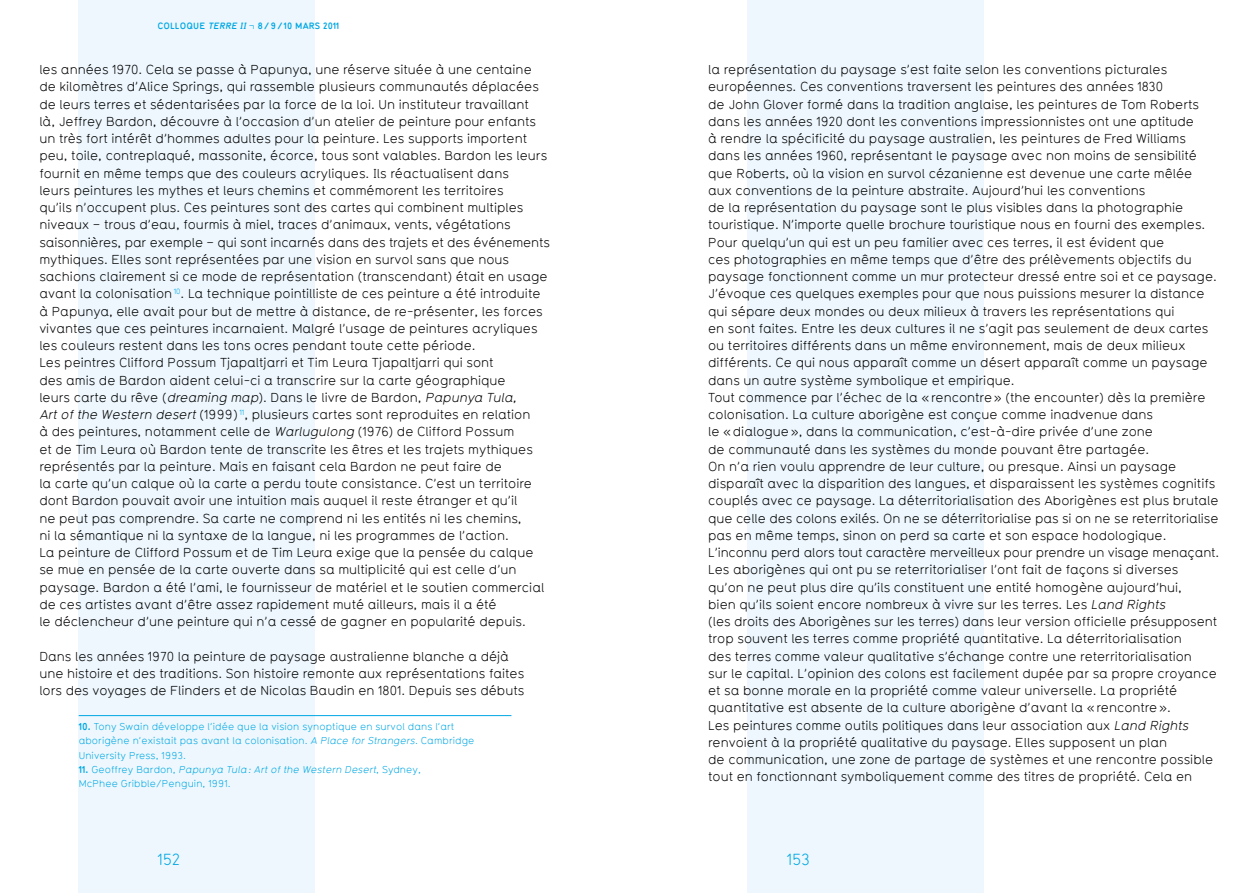
<style>
.page{position:relative;width:1259px;height:893px;background:#fff}
.page>*{position:absolute;margin:0;border:0;box-sizing:border-box;transform-origin:0 0}
.t1{font:15.75px "Typ 1451";letter-spacing:.02em;color:#00a7e3}
.t2{font:12.75px/17.2px "Typ 1451";color:#000}
.t3{font:9.75px/14.2px "Typ 1451";letter-spacing:.01em;color:#00a7e3}
.t4{font:700 9px "Typ 1451";letter-spacing:.015em;color:#00a7e3}
.s1{font-style:italic}
.s2{font-weight:400;font-size:9.75px}
.s3{font-weight:700}
</style>
<div class="page">
<div style="left:79px;top:0;width:236px;height:893px;background:#edf7fd"></div>
<div style="left:747px;top:0;width:236px;height:893px;background:#edf7fd"></div>
<hr style="left:79px;top:715px;width:432px;height:1px;background:#00a7e3">
<p class="t4" style="left:157px;top:20px;width:183px">COLLOQUE <span class="s1">TERRE II</span> <span class="s2">¬</span> 8 / 9 / 10 MARS 2011</p>
<p class="t2" style="left:39px;top:61px;width:512px">les années 1970. Cela se passe à Papunya, une réserve située à une centaine de kilomètres d’Alice Springs, qui rassemble plusieurs communautés déplacées de leurs terres et sédentarisées par la force de la loi. Un instituteur travaillant<br>là, Jeffrey Bardon, découvre à l’occasion d’un atelier de peinture pour enfants un très fort intérêt d’hommes adultes pour la peinture. Les supports importent peu, toile, contreplaqué, massonite, écorce, tous sont valables. Bardon les leurs fournit en même temps que des couleurs acryliques. Ils réactualisent dans<br>leurs peintures les mythes et leurs chemins et commémorent les territoires<br>qu’ils n’occupent plus. Ces peintures sont des cartes qui combinent multiples niveaux – trous d’eau, fourmis à miel, traces d’animaux, vents, végétations saisonnières, par exemple – qui sont incarnés dans des trajets et des événements mythiques. Elles sont représentées par une vision en survol sans que nous sachions clairement si ce mode de représentation (transcendant) était en usage avant la colonisation <sup>10</sup>. La technique pointilliste de ces peinture a été introduite à Papunya, elle avait pour but de mettre à distance, de re-présenter, les forces vivantes que ces peintures incarnaient. Malgré l’usage de peintures acryliques les couleurs restent dans les tons ocres pendant toute cette période.<br>Les peintres Clifford Possum Tjapaltjarri et Tim Leura Tjapaltjarri qui sont<br>des amis de Bardon aident celui-ci a transcrire sur la carte géographique<br>leurs carte du rêve (<span class="s1">dreaming map</span>). Dans le livre de Bardon, <span class="s1">Papunya Tula,<br>Art of the Western desert</span> (1999) <sup>11</sup>, plusieurs cartes sont reproduites en relation<br>à des peintures, notamment celle de <span class="s1">Warlugulong</span> (1976) de Clifford Possum<br>et de Tim Leura où Bardon tente de transcrite les êtres et les trajets mythiques représentés par la peinture. Mais en faisant cela Bardon ne peut faire de<br>la carte qu’un calque où la carte a perdu toute consistance. C’est un territoire dont Bardon pouvait avoir une intuition mais auquel il reste étranger et qu’il<br>ne peut pas comprendre. Sa carte ne comprend ni les entités ni les chemins,<br>ni la sémantique ni la syntaxe de la langue, ni les programmes de l’action.<br>La peinture de Clifford Possum et de Tim Leura exige que la pensée du calque se mue en pensée de la carte ouverte dans sa multiplicité qui est celle d’un paysage. Bardon a été l’ami, le fournisseur de matériel et le soutien commercial de ces artistes avant d’être assez rapidement muté ailleurs, mais il a été<br>le déclencheur d’une peinture qui n’a cessé de gagner en popularité depuis.</p>
<p class="t2" style="left:39px;top:647px;width:486px">Dans les années 1970 la peinture de paysage australienne blanche a déjà une histoire et des traditions. Son histoire remonte aux représentations faites lors des voyages de Flinders et de Nicolas Baudin en 1801. Depuis ses débuts</p>
<p class="t3" style="left:79px;top:719px;width:397px"><span class="s3">10.</span> Tony Swain développe l’idée que la vision synoptique en survol dans l’art aborigène n’existait pas avant la colonisation. <span class="s1">APlace for Strangers</span>. Cambridge University Press, 1993.<br><span class="s3">11 .</span> G e o ff re y B a rd o n , <span class="s1">Papunya Tula: Art of the Western Desert</span>, Syd n e y ,<br>McPhee Gribble/Penguin, 1991.</p>
<p class="t1" style="left:157px;top:849px;width:24px">152</p>
<p class="t2" style="left:708px;top:61px;width:512px">la représentation du paysage s’est faite selon les conventions picturales européennes. Ces conventions traversent les peintures des années 1830<br>de John Glover formé dans la tradition anglaise, les peintures de Tom Roberts dans les années 1920 dont les conventions impressionnistes ont une aptitude<br>à rendre la spécificité du paysage australien, les peintures de Fred Williams dans les années 1960, représentant le paysage avec non moins de sensibilité que Roberts, où la vision en survol cézanienne est devenue une carte mêlée aux conventions de la peinture abstraite. Aujourd’hui les conventions<br>de la représentation du paysage sont le plus visibles dans la photographie touristique. N’importe quelle brochure touristique nous en fourni des exemples.<br>Pour quelqu’un qui est un peu familier avec ces terres, il est évident que<br>ces photographies en même temps que d’être des prélèvements objectifs du paysage fonctionnent comme un mur protecteur dressé entre soi et ce paysage.<br>J’évoque ces quelques exemples pour que nous puissions mesurer la distance qui sépare deux mondes ou deux milieux à travers les représentations qui<br>en sont faites. Entre les deux cultures il ne s’agit pas seulement de deux cartes ou territoires différents dans un même environnement, mais de deux milieux différents. Ce qui nous apparaît comme un désert apparaît comme un paysage dans un autre système symbolique et empirique.<br>Tout commence par l’échec de la «rencontre» (the encounter) dès la première colonisation. La culture aborigène est conçue comme inadvenue dans<br>le «dialogue», dans la communication, c’est-à-dire privée d’une zone<br>de communauté dans les systèmes du monde pouvant être partagée.<br>On n’a rien voulu apprendre de leur culture, ou presque. Ainsi un paysage disparaît avec la disparition des langues, et disparaissent les systèmes cognitifs couplés avec ce paysage. La déterritorialisation des Aborigènes est plus brutale que celle des colons exilés. On ne se déterritorialise pas si on ne se reterritorialise pas en même temps, sinon on perd sa carte et son espace hodologique.<br>L’inconnu perd alors tout caractère merveilleux pour prendre un visage menaçant.<br>Les aborigènes qui ont pu se reterritorialiser l’ont fait de façons si diverses<br>qu’on ne peut plus dire qu’ils constituent une entité homogène aujourd’hui,<br>bien qu’ils soient encore nombreux à vivre sur les terres. Les <span class="s1">Land Rights<br></span>(les droits des Aborigènes sur les terres) dans leur version officielle présupposent trop souvent les terres comme propriété quantitative. La déterritorialisation<br>des terres comme valeur qualitative s’échange contre une reterritorialisation<br>sur le capital. L’opinion des colons est facilement dupée par sa propre croyance et sa bonne morale en la propriété comme valeur universelle. La propriété quantitative est absente de la culture aborigène d’avant la «rencontre».<br>Les peintures comme outils politiques dans leur association aux <span class="s1">Land Rights </span>renvoient à la propriété qualitative du paysage. Elles supposent un plan<br>de communication, une zone de partage de systèmes et une rencontre possible tout en fonctionnant symboliquement comme des titres de propriété. Cela en</p>
<p class="t1" style="left:787px;top:849px;width:24px">153</p>
</div>
